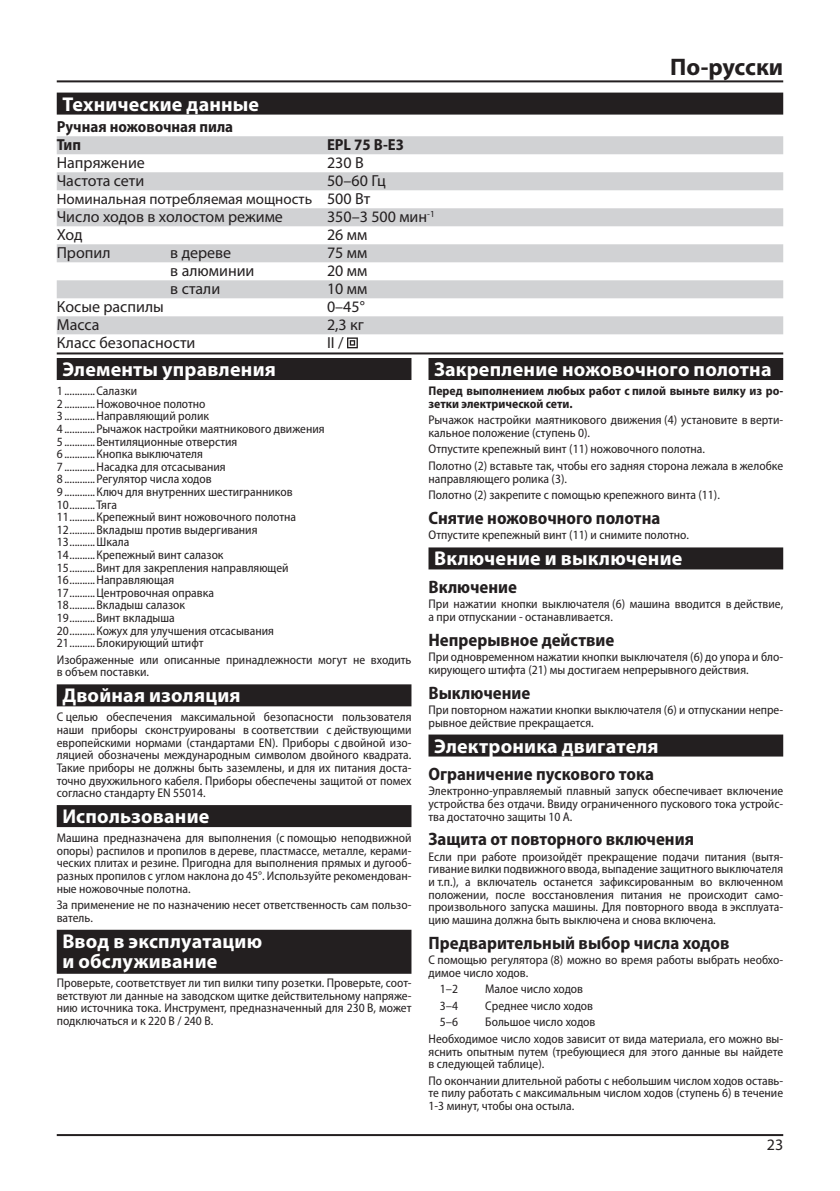
<style>
.page{position:relative;width:840px;height:1191px;background:#fff}
.page>*{position:absolute;margin:0;border:0;box-sizing:border-box;transform-origin:0 0}
.t1{font:700 24px "Myriad Pro";letter-spacing:-.005em;color:#231f20}
.t2{font:700 20px/20px "Myriad Pro";letter-spacing:.01em;color:#fff}
.t3{font:700 semi-condensed 18px "Myriad Pro";color:#231f20}
.t4{font:16px "Myriad Pro";color:#231f20}
.t5{font:700 semi-condensed 16px/18px "Myriad Pro";color:#231f20}
.t6{font:15px "Myriad Pro";color:#231f20}
.t7{font:semi-condensed 12.6px/12.6px "Myriad Pro";color:#231f20}
.t8{font:700 semi-condensed 12.6px/12.6px "Myriad Pro";color:#231f20}
.s1{font-size:16px}
</style>
<div class="page">
<hr style="left:57px;top:80px;width:725px;height:2px;background:#231f20">
<hr style="left:57px;top:1134px;width:725px;height:2px;background:#231f20">
<div style="left:57px;top:93px;width:725px;height:22px;background:#231f20"></div>
<div style="left:57px;top:136px;width:725px;height:18px;background:#d1d2d4"></div>
<div style="left:57px;top:172px;width:725px;height:18px;background:#d1d2d4"></div>
<div style="left:57px;top:208px;width:725px;height:18px;background:#d1d2d4"></div>
<div style="left:57px;top:244px;width:725px;height:18px;background:#d1d2d4"></div>
<div style="left:57px;top:280px;width:725px;height:18px;background:#d1d2d4"></div>
<div style="left:57px;top:316px;width:725px;height:18px;background:#d1d2d4"></div>
<svg style="left:347px;top:337px;width:10px;height:11px"></svg>
<hr style="left:57px;top:352px;width:725px;height:2px;background:#231f20">
<div style="left:57px;top:358px;width:354px;height:22px;background:#231f20"></div>
<div style="left:57px;top:684px;width:354px;height:22px;background:#231f20"></div>
<div style="left:57px;top:805px;width:354px;height:22px;background:#231f20"></div>
<div style="left:57px;top:929px;width:354px;height:44px;background:#231f20"></div>
<div style="left:428px;top:358px;width:354px;height:22px;background:#231f20"></div>
<div style="left:428px;top:547px;width:354px;height:22px;background:#231f20"></div>
<div style="left:428px;top:734px;width:354px;height:22px;background:#231f20"></div>
<h2 class="t2" style="left:62px;top:93px;width:198px">Технические данные</h2>
<p class="t5" style="left:57px;top:118px;width:178px">Ручная ножовочная пила<br>Тип</p>
<p class="t5" style="left:327px;top:136px;width:78px">EPL 75 B-E3</p>
<h1 class="t1" style="left:669px;top:51px;width:114px">Пo-русски</h1>
<p class="t4" style="left:57px;top:153px;width:90px">Напряжение</p>
<p class="t4" style="left:327px;top:153px;width:38px">230В</p>
<p class="t4" style="left:57px;top:171px;width:89px">Частота сети</p>
<p class="t4" style="left:327px;top:171px;width:60px">50–60 Гц</p>
<p class="t6" style="left:57px;top:190px;width:315px">Номинальная потребляемая мощность <span class="s1">500 Вт</span></p>
<p class="t4" style="left:57px;top:207px;width:227px">Число ходов в холостом режиме</p>
<p class="t4" style="left:327px;top:207px;width:109px">350–3 500 мин<sup>-1</sup></p>
<p class="t4" style="left:57px;top:225px;width:27px">Ход</p>
<p class="t4" style="left:327px;top:225px;width:42px">26мм</p>
<p class="t4" style="left:57px;top:243px;width:55px">Пропил</p>
<p class="t4" style="left:170px;top:243px;width:62px">в дереве</p>
<p class="t4" style="left:327px;top:243px;width:42px">75 мм</p>
<p class="t4" style="left:170px;top:261px;width:126px">в алюминии 2</p>
<p class="t4" style="left:335px;top:261px;width:34px">0мм</p>
<p class="t4" style="left:170px;top:279px;width:51px">в стали</p>
<p class="t4" style="left:327px;top:279px;width:42px">10 мм</p>
<p class="t4" style="left:57px;top:297px;width:108px">Косые распилы</p>
<p class="t4" style="left:327px;top:297px;width:39px">0–45°</p>
<p class="t4" style="left:57px;top:315px;width:44px">Масса</p>
<p class="t4" style="left:327px;top:315px;width:38px">2,3кг</p>
<p class="t4" style="left:57px;top:333px;width:140px">Класс безопасности</p>
<p class="t4" style="left:327px;top:333px;width:18px">II/</p>
<h2 class="t2" style="left:62px;top:358px;width:215px">Элементы управления</h2>
<p class="t7" style="left:57px;top:385px;width:269px">1 ............Салазки<br>2 ............Ножовочное полотно<br>3 ............Направляющий ролик<br>4 ............Рычажок настройки маятникового движения 5 ............Вентиляционные отверстия<br>6 ............Кнопка выключателя<br>7 ............Насадка для отсасывания<br>8 ............Регулятор числа ходов<br>9 ............Ключ для внутренних шестигранников 10..........Тяга<br>11..........Крепежный винт ножовочного полотна 12..........Вкладыш против выдергивания 13..........Шкала<br>14..........Крепежный винт салазок<br>15..........Винт для закрепления направляющей 16..........Направляющая<br>17..........Центровочная оправка<br>18..........Вкладыш салазок<br>19..........Винт вкладыша<br>20..........Кожух для улучшения отсасывания 21..........Блокирующий штифт</p>
<p class="t7" style="left:57px;top:653px;width:356px">Изображенные или описанные принадлежности могут не входить в объем поставки.</p>
<h2 class="t2" style="left:62px;top:685px;width:180px">Двойная изоляция</h2>
<p class="t7" style="left:57px;top:711px;width:356px;text-align:justify">С целью обеспечения максимальной безопасности пользователя наши приборы сконструированы в соответствии с действующими европейскими нормами (стандартами EN). Приборы с двойной изо&shy;ляцией обозначены международным символом двойного квадрата.<br>Такие приборы не должны быть заземлены, и для их питания доста&shy;точно двухжильного кабеля. Приборы обеспечены защитой от помех согласно стандарту EN 55014.</p>
<h2 class="t2" style="left:62px;top:805px;width:148px">Использование</h2>
<p class="t7" style="left:57px;top:832px;width:356px;text-align:justify">Машина предназначена для выполнения (с помощью неподвижной опоры) распилов и пропилов в дереве, пластмассе, металле, керами&shy;ческих плитах и резине. Пригодна для выполнения прямых и дугооб&shy;разных пропилов с углом наклона до 45°. Используйте рекомендован&shy;ные ножовочные полотна.</p>
<p class="t7" style="left:57px;top:899px;width:356px">За применение не по назначению несет ответственность сам пользо&shy;ватель.</p>
<h2 class="t2" style="left:62px;top:930px;width:201px">Ввод в эксплуатацию и обслуживание</h2>
<p class="t7" style="left:57px;top:976px;width:356px;text-align:justify">Проверьте, соответствует ли тип вилки типу розетки. Проверьте, соот&shy;ветствуют ли данные на заводском щитке действительному напряже&shy;нию источника тока. Инструмент, предназначенный для 230 В, может подключаться и к 220 В / 240 В.</p>
<h2 class="t2" style="left:434px;top:358px;width:339px">Закрепление ножовочного полотна</h2>
<p class="t8" style="left:428px;top:385px;width:356px">Перед выполнением любых работ с пилой выньте вилку из ро&shy;зетки электрической сети.</p>
<p class="t7" style="left:428px;top:414px;width:356px">Рычажок настройки маятникового движения (4) установите в верти&shy;кальное положение (ступень 0).</p>
<p class="t7" style="left:428px;top:441px;width:356px;line-height:16.6px">Отпустите крепежный винт (11) ножовочного полотна.<br>Полотно (2) вставьте так, чтобы его задняя сторона лежала в желобке</p>
<p class="t7" style="left:428px;top:470px;width:293px;line-height:16.6px">направляющего ролика (3).<br>Полотно (2) закрепите с помощью крепежного винта (11).</p>
<h3 class="t3" style="left:428px;top:508px;width:233px">Снятие ножовочного полотна</h3>
<p class="t7" style="left:428px;top:529px;width:262px">Отпустите крепежный винт (11) и снимите полотно.</p>
<h2 class="t2" style="left:434px;top:548px;width:249px">Включение и выключение</h2>
<h3 class="t3" style="left:428px;top:576px;width:90px">Включение</h3>
<p class="t7" style="left:428px;top:598px;width:356px">При нажатии кнопки выключателя (6) машина вводится в действие, а при отпускании - останавливается.</p>
<h3 class="t3" style="left:428px;top:629px;width:187px">Непрерывное действие</h3>
<p class="t7" style="left:428px;top:651px;width:356px">При одновременном нажатии кнопки выключателя (6) до упора и бло&shy;кирующего штифта (21) мы достигаем непрерывного действия.</p>
<h3 class="t3" style="left:428px;top:682px;width:103px">Выключение</h3>
<p class="t7" style="left:428px;top:703px;width:356px">При повторном нажатии кнопки выключателя (6) и отпускании непре&shy;рывное действие прекращается.</p>
<h2 class="t2" style="left:434px;top:735px;width:226px">Электроника двигателя</h2>
<h3 class="t3" style="left:428px;top:764px;width:227px">Ограничение пускового тока</h3>
<p class="t7" style="left:428px;top:785px;width:356px;text-align:justify">Электронно-управляемый плавный запуск обеспечивает включение устройства без отдачи. Ввиду ограниченного пускового тока устройс&shy;тва достаточно защиты 10 А.</p>
<h3 class="t3" style="left:428px;top:829px;width:267px">Защита от повторного включения</h3>
<p class="t7" style="left:428px;top:850px;width:356px;text-align:justify">Если при работе произойдёт прекращение подачи питания (вытя&shy;гивание вилки подвижного ввода, выпадение защитного выключателя и т.п.), а включатель останется зафиксированным во включенном положении, после восстановления питания не происходит само&shy;произвольного запуска машины. Для повторного ввода в эксплуата&shy;цию машина должна быть выключена и снова включена.</p>
<h3 class="t3" style="left:428px;top:932px;width:302px">Предварительный выбор числа ходов</h3>
<p class="t7" style="left:428px;top:953px;width:356px">С помощью регулятора (8) можно во время работы выбрать необхо&shy;димое число ходов.</p>
<p class="t7" style="left:439px;top:983px;width:20px">1–2</p>
<p class="t7" style="left:485px;top:983px;width:99px">Малое число ходов</p>
<p class="t7" style="left:439px;top:999px;width:20px">3–4</p>
<p class="t7" style="left:485px;top:999px;width:109px">Среднее число ходов</p>
<p class="t7" style="left:439px;top:1016px;width:20px">5–6</p>
<p class="t7" style="left:428px;top:1014px;width:356px;line-height:16.6px;text-indent:57px">Большое число ходов<br>Необходимое число ходов зависит от вида материала, его можно вы-</p>
<p class="t7" style="left:428px;top:1045px;width:356px">яснить опытным путем (требующиеся для этого данные вы найдете в следующей таблице).</p>
<p class="t7" style="left:428px;top:1074px;width:356px;text-align:justify">По окончании длительной работы с небольшим числом ходов оставь&shy;те пилу работать с максимальным числом ходов (ступень 6) в течение 1-3 минут, чтобы она остыла.</p>
<p class="t4" style="left:766px;top:1135px;width:18px">23</p>
</div>
